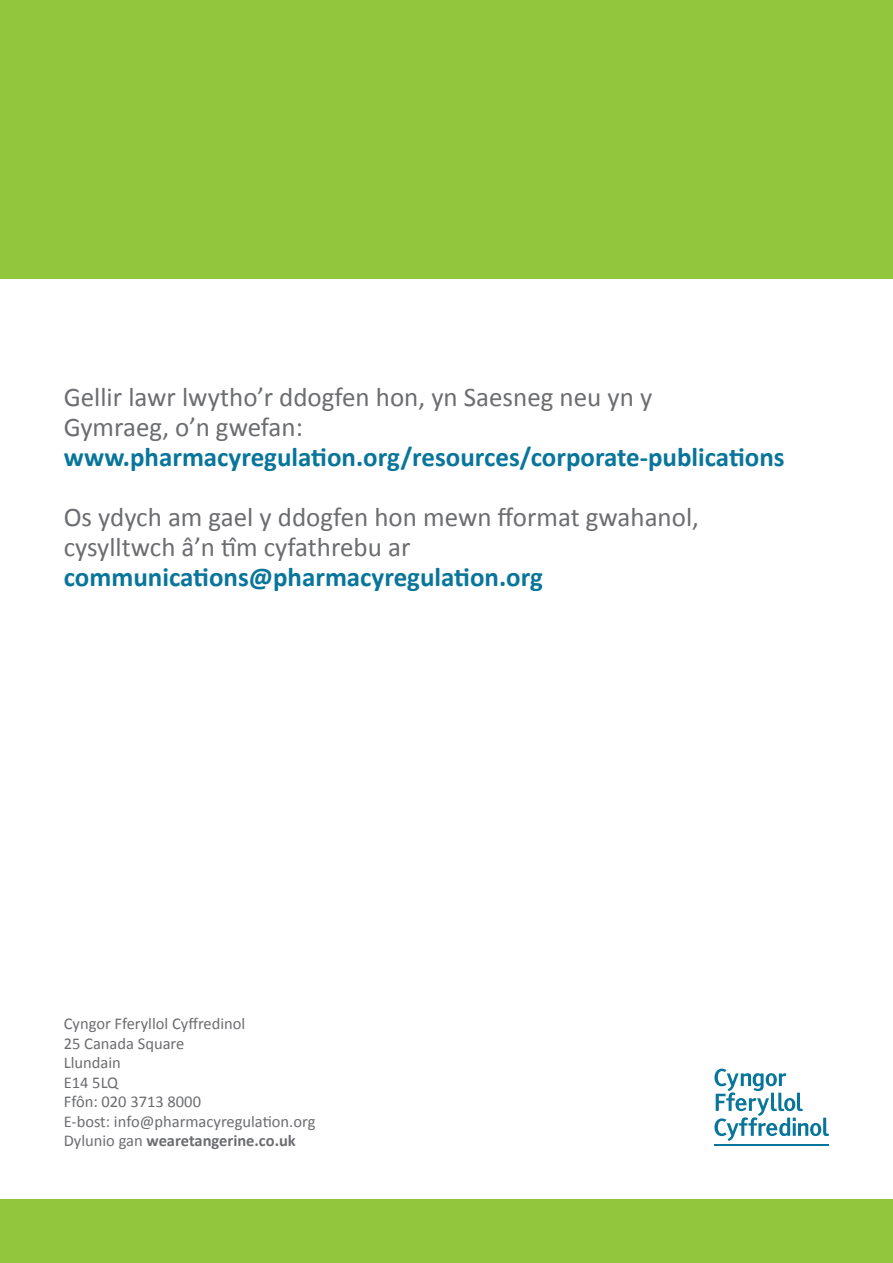
<style>
.page{position:relative;width:893px;height:1263px;background:#fff}
.page>*{position:absolute;margin:0;border:0;box-sizing:border-box;transform-origin:0 0}
.t1{font:27px/30px "Calibri";color:#6c6d70}
.t2{font:700 27px "Calibri";color:#08759b}
.t3{font:16.5px/19.5px "Calibri";color:#6c6d70}
.s1{font-weight:700}
</style>
<div class="page">
<div style="left:0;top:0;width:893px;height:278px;background:#92c73d"></div>
<div style="left:0;top:1199px;width:893px;height:64px;background:#92c73d"></div>
<hr style="left:714px;top:1145px;width:115px;height:1px;background:#08759b">
<svg style="left:714px;top:1069px;width:115px;height:72px"></svg>
<h1 class="t1" style="left:64px;top:382px;width:590px">Gellir lawr lwytho’r ddogfen hon, yn Saesneg neu yn y<br>Gymraeg, o’n gwefan:</h1>
<h1 class="t2" style="left:64px;top:440px;width:722px">www.pharmacyregulation.org/resources/corporate-publications</h1>
<h1 class="t1" style="left:64px;top:502px;width:637px">Os ydych am gael y ddogfen hon mewn fformat gwahanol, cysylltwch â’n tîm cyfathrebu ar</h1>
<h1 class="t2" style="left:64px;top:560px;width:481px">communications@pharmacyregulation.org</h1>
<p class="t3" style="left:64px;top:1014px;width:253px">Cyngor Fferyllol Cyffredinol<br>25 Canada Square<br>Llundain<br>E14 5LQ<br>Ffôn: 020 3713 8000<br>E-bost: info@pharmacyregulation.org<br>Dylunio gan <span class="s1">wearetangerine.co.uk</span></p>
</div>
